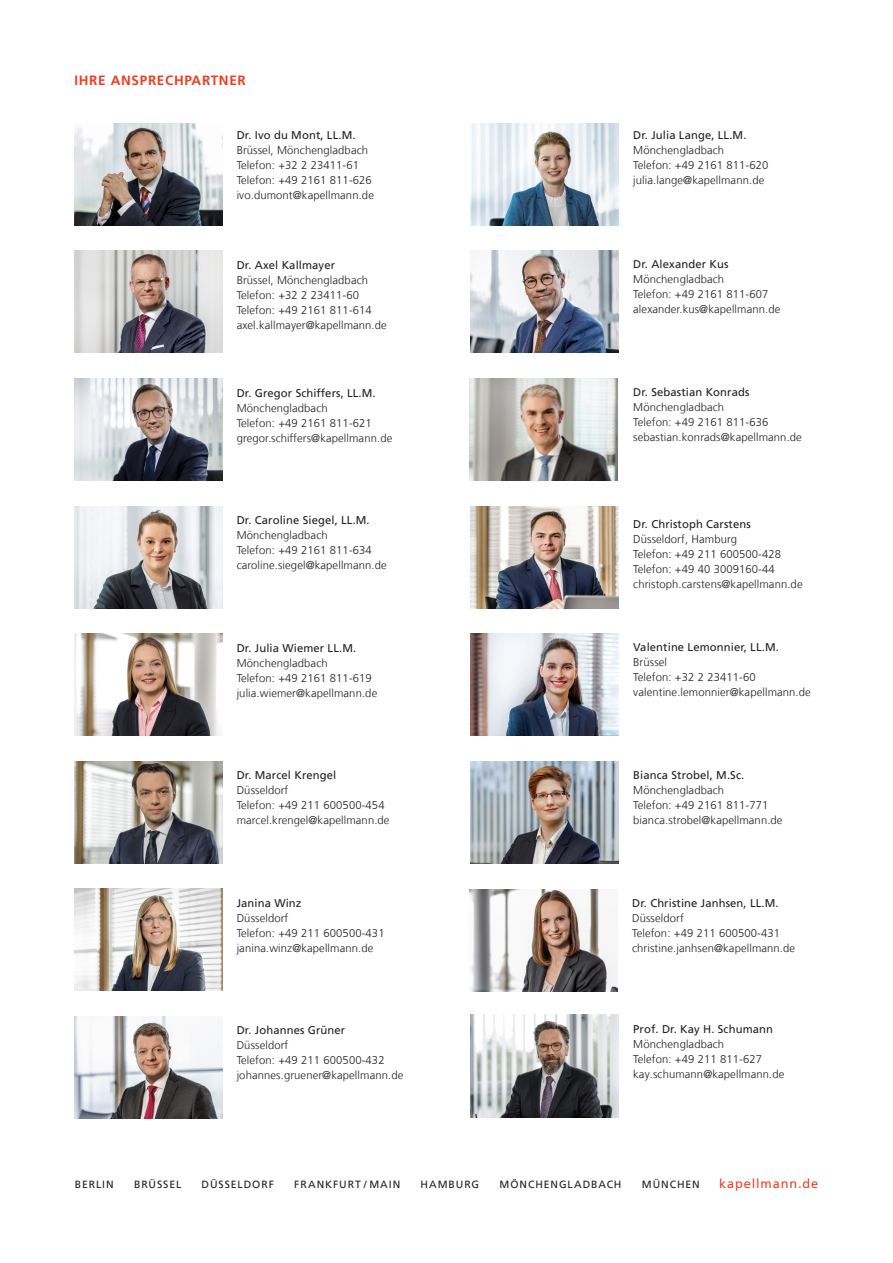
<style>
.page{position:relative;width:893px;height:1263px;background:#fff}
.page>*{position:absolute;margin:0;border:0;box-sizing:border-box;transform-origin:0 0}
.t1{font:700 13.5px "Frutiger LT Com";letter-spacing:.05em;color:#ef3e22}
.Subline{font:12.75px "Frutiger LT Com";letter-spacing:.07em;color:#ef3e22}
.t2{font:300 11.25px "Frutiger LT Com";letter-spacing:.01em;color:#231f20}
.t3{font:11.25px "Frutiger LT Com";letter-spacing:.01em;color:#231f20}
.Subline-2{font:10.5px "Frutiger LT Com";letter-spacing:.09em;color:#231f20}
</style>
<div class="page">
<img style="left:74px;top:123px;width:148px;height:102px">
<img style="left:74px;top:378px;width:148px;height:102px">
<img style="left:471px;top:123px;width:148px;height:102px">
<img style="left:470px;top:378px;width:148px;height:102px">
<img style="left:74px;top:251px;width:148px;height:102px">
<img style="left:471px;top:761px;width:148px;height:102px">
<img style="left:470px;top:889px;width:148px;height:102px">
<img style="left:471px;top:251px;width:148px;height:102px">
<img style="left:471px;top:506px;width:148px;height:102px">
<img style="left:471px;top:634px;width:148px;height:102px">
<img style="left:74px;top:506px;width:148px;height:102px">
<img style="left:74px;top:634px;width:148px;height:102px">
<img style="left:74px;top:761px;width:148px;height:102px">
<img style="left:74px;top:889px;width:148px;height:102px">
<img style="left:74px;top:1016px;width:148px;height:102px">
<img style="left:471px;top:1015px;width:148px;height:102px">
<p class="t1" style="left:74px;top:72px;width:173px">IHRE ANSPRECHPARTNER</p>
<p class="t3" style="left:237px;top:129px;width:120px">Dr. Ivo du Mont, LL.M.</p>
<p class="t2" style="left:237px;top:144px;width:133px">Brüssel, Mönchengladbach</p>
<p class="t2" style="left:237px;top:159px;width:124px">Telefon: +32 2 23411-61</p>
<p class="t2" style="left:237px;top:174px;width:137px">Telefon: +49 2161 811-626</p>
<p class="t2" style="left:237px;top:189px;width:139px">ivo.dumont@kapellmann.de</p>
<p class="t3" style="left:237px;top:258px;width:100px">Dr. Axel Kallmayer</p>
<p class="t2" style="left:237px;top:273px;width:133px">Brüssel, Mönchengladbach</p>
<p class="t2" style="left:237px;top:288px;width:124px">Telefon: +32 2 23411-60</p>
<p class="t2" style="left:237px;top:303px;width:137px">Telefon: +49 2161 811-614</p>
<p class="t2" style="left:237px;top:318px;width:152px">axel.kallmayer@kapellmann.de</p>
<p class="t3" style="left:237px;top:386px;width:141px">Dr. Gregor Schiffers, LL.M.</p>
<p class="t2" style="left:237px;top:401px;width:92px">Mönchengladbach</p>
<p class="t2" style="left:237px;top:416px;width:137px">Telefon: +49 2161 811-621</p>
<p class="t2" style="left:237px;top:431px;width:157px">gregor.schiffers@kapellmann.de</p>
<p class="t3" style="left:237px;top:514px;width:135px">Dr. Caroline Siegel, LL.M.</p>
<p class="t2" style="left:237px;top:529px;width:92px">Mönchengladbach</p>
<p class="t2" style="left:237px;top:544px;width:137px">Telefon: +49 2161 811-634</p>
<p class="t2" style="left:237px;top:559px;width:152px">caroline.siegel@kapellmann.de</p>
<p class="t3" style="left:237px;top:641px;width:121px">Dr. Julia Wiemer LL.M.</p>
<p class="t2" style="left:237px;top:656px;width:92px">Mönchengladbach</p>
<p class="t2" style="left:237px;top:671px;width:137px">Telefon: +49 2161 811-619</p>
<p class="t2" style="left:237px;top:686px;width:142px">julia.wiemer@kapellmann.de</p>
<p class="t3" style="left:237px;top:769px;width:101px">Dr. Marcel Krengel</p>
<p class="t2" style="left:237px;top:784px;width:53px">Düsseldorf</p>
<p class="t2" style="left:237px;top:799px;width:149px">Telefon: +49 211 600500-454</p>
<p class="t2" style="left:237px;top:814px;width:154px">marcel.krengel@kapellmann.de</p>
<p class="t3" style="left:237px;top:896px;width:66px">Janina Winz</p>
<p class="t2" style="left:237px;top:911px;width:53px">Düsseldorf</p>
<p class="t2" style="left:237px;top:926px;width:149px">Telefon: +49 211 600500-431</p>
<p class="t2" style="left:237px;top:941px;width:138px">janina.winz@kapellmann.de</p>
<p class="t3" style="left:237px;top:1024px;width:110px">Dr. Johannes Grüner</p>
<p class="t2" style="left:237px;top:1039px;width:53px">Düsseldorf</p>
<p class="t2" style="left:237px;top:1054px;width:149px">Telefon: +49 211 600500-432</p>
<p class="t2" style="left:237px;top:1069px;width:168px">johannes.gruener@kapellmann.de</p>
<p class="t3" style="left:633px;top:129px;width:115px">Dr. Julia Lange, LL.M.</p>
<p class="t2" style="left:633px;top:144px;width:92px">Mönchengladbach</p>
<p class="t2" style="left:633px;top:159px;width:137px">Telefon: +49 2161 811-620</p>
<p class="t2" style="left:633px;top:174px;width:133px">julia.lange@kapellmann.de</p>
<p class="t3" style="left:633px;top:258px;width:97px">Dr. Alexander Kus</p>
<p class="t2" style="left:633px;top:273px;width:92px">Mönchengladbach</p>
<p class="t2" style="left:633px;top:288px;width:137px">Telefon: +49 2161 811-607</p>
<p class="t2" style="left:633px;top:303px;width:149px">alexander.kus@kapellmann.de</p>
<p class="t3" style="left:633px;top:386px;width:118px">Dr. Sebastian Konrads</p>
<p class="t2" style="left:633px;top:401px;width:92px">Mönchengladbach</p>
<p class="t2" style="left:633px;top:416px;width:137px">Telefon: +49 2161 811-636</p>
<p class="t2" style="left:633px;top:431px;width:170px">sebastian.konrads@kapellmann.de</p>
<p class="t3" style="left:633px;top:518px;width:119px">Dr. Christoph Carstens</p>
<p class="t2" style="left:633px;top:533px;width:105px">Düsseldorf, Hamburg</p>
<p class="t2" style="left:633px;top:548px;width:149px">Telefon: +49 211 600500-428</p>
<p class="t2" style="left:633px;top:563px;width:143px">Telefon: +49 40 3009160-44</p>
<p class="t2" style="left:633px;top:578px;width:171px">christoph.carstens@kapellmann.de</p>
<p class="t3" style="left:633px;top:640px;width:147px">Valentine Lemonnier, LL.M.</p>
<p class="t2" style="left:633px;top:656px;width:35px">Brüssel</p>
<p class="t2" style="left:633px;top:671px;width:124px">Telefon: +32 2 23411-60</p>
<p class="t2" style="left:633px;top:686px;width:179px">valentine.lemonnier@kapellmann.de</p>
<p class="t3" style="left:633px;top:768px;width:113px">Bianca Strobel, M.Sc.</p>
<p class="t2" style="left:633px;top:783px;width:92px">Mönchengladbach</p>
<p class="t2" style="left:633px;top:798px;width:137px">Telefon: +49 2161 811-771</p>
<p class="t2" style="left:633px;top:813px;width:151px">bianca.strobel@kapellmann.de</p>
<p class="t3" style="left:632px;top:896px;width:148px">Dr. Christine Janhsen, LL.M.</p>
<p class="t2" style="left:632px;top:911px;width:53px">Düsseldorf</p>
<p class="t2" style="left:632px;top:926px;width:149px">Telefon: +49 211 600500-431</p>
<p class="t2" style="left:632px;top:941px;width:165px">christine.janhsen@kapellmann.de</p>
<p class="t3" style="left:633px;top:1022px;width:141px">Prof. Dr. Kay H. Schumann</p>
<p class="t2" style="left:633px;top:1037px;width:92px">Mönchengladbach</p>
<p class="t2" style="left:633px;top:1052px;width:130px">Telefon: +49 211 811-627</p>
<p class="t2" style="left:633px;top:1067px;width:153px">kay.schumann@kapellmann.de</p>
<p class="Subline-2" style="left:75px;top:1178px;width:40px">BERLIN</p>
<p class="Subline-2" style="left:134px;top:1178px;width:49px">BRÜSSEL</p>
<p class="Subline-2" style="left:202px;top:1178px;width:74px">DÜSSELDORF</p>
<p class="Subline-2" style="left:294px;top:1178px;width:107px">FRANKFURT / MAIN</p>
<p class="Subline-2" style="left:421px;top:1178px;width:60px">HAMBURG</p>
<p class="Subline-2" style="left:499px;top:1178px;width:124px">MÖNCHENGLADBACH</p>
<p class="Subline-2" style="left:642px;top:1178px;width:59px">MÜNCHEN</p>
<p class="Subline" style="left:719px;top:1176px;width:100px">kapellmann.de</p>
</div>
